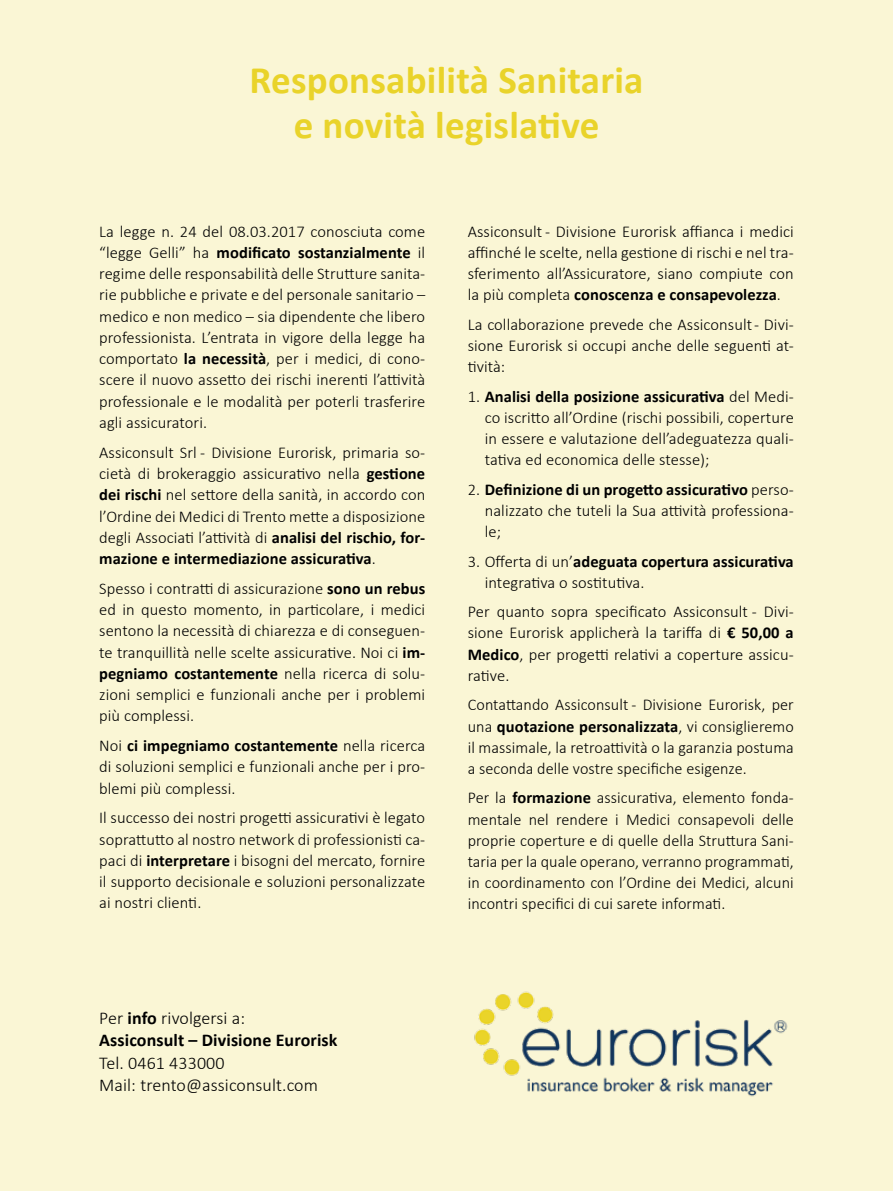
<style>
.page{position:relative;width:893px;height:1191px;background:#faf6d5}
.page>*{position:absolute;margin:0;border:0;box-sizing:border-box;transform-origin:0 0}
.t1{font:700 39px/45px "Calibri";letter-spacing:.005em;color:#e9d32a;text-align:center}
.t2{font:700 18px/22.5px "Calibri";letter-spacing:.005em;color:#000}
.t3{font:300 18px/22.5px "Calibri";letter-spacing:.005em;color:#000}
.t4{font:300 16.5px/21.3px "Calibri";letter-spacing:.005em;color:#000;text-align:justify}
.s1{font-weight:700}
.s2{font-weight:300}
</style>
<div class="page">
<img style="left:474px;top:991px;width:314px;height:106px">
<h1 class="t1" style="left:250px;top:56px;width:395px">Responsabilità Sanitaria e novità legislative</h1>
<p class="t4" style="left:99px;top:220px;width:328px">La legge n. 24 del 08.03.2017 conosciuta come “legge Gelli” ha <span class="s1">modificato sostanzialmente</span> il regime delle responsabilità delle Strutture sanita&shy;rie pubbliche e private e del personale sanitario – medico e non medico – sia dipendente che libero professionista. L’entrata in vigore della legge ha comportato <span class="s1">la necessità</span>, per i medici, di cono&shy;scere il nuovo assetto dei rischi inerenti l’attività professionale e le modalità per poterli trasferire agli assicuratori.</p>
<p class="t4" style="left:99px;top:441px;width:328px">Assiconsult Srl - Divisione Eurorisk, primaria so&shy;cietà di brokeraggio assicurativo nella <span class="s1">gestione dei rischi</span> nel settore della sanità, in accordo con l’Ordine dei Medici di Trento mette a disposizione degli Associati l’attività di <span class="s1">analisi del rischio, for&shy;mazione e intermediazione assicurativa</span>.</p>
<p class="t4" style="left:99px;top:577px;width:328px">Spesso i contratti di assicurazione <span class="s1">sono un rebus </span>ed in questo momento, in particolare, i medici sentono la necessità di chiarezza e di conseguen&shy;te tranquillità nelle scelte assicurative. Noi ci <span class="s1">im&shy;pegniamo costantemente</span> nella ricerca di solu&shy;zioni semplici e funzionali anche per i problemi più complessi.</p>
<p class="t4" style="left:99px;top:735px;width:328px">Noi <span class="s1">ci impegniamo costantemente</span> nella ricerca di soluzioni semplici e funzionali anche per i pro&shy;blemi più complessi.</p>
<p class="t4" style="left:99px;top:807px;width:328px">Il successo dei nostri progetti assicurativi è legato soprattutto al nostro network di professionisti ca&shy;paci di <span class="s1">interpretare</span> i bisogni del mercato, fornire il supporto decisionale e soluzioni personalizzate ai nostri clienti.</p>
<p class="t2" style="left:99px;top:1005px;width:240px"><span class="s2">Per</span> info <span class="s2">rivolgersi a:<br></span>Assiconsult – Divisione Eurorisk</p>
<p class="t3" style="left:99px;top:1051px;width:220px">Tel. 0461 433000<br>Mail: trento@assiconsult.com</p>
<p class="t4" style="left:468px;top:220px;width:328px">Assiconsult - Divisione Eurorisk affianca i medici affinché le scelte, nella gestione di rischi e nel tra&shy;sferimento all’Assicuratore, siano compiute con la più completa <span class="s1">conoscenza e consapevolezza</span>.</p>
<p class="t4" style="left:468px;top:313px;width:328px">La collaborazione prevede che Assiconsult - Divi&shy;sione Eurorisk si occupi anche delle seguenti at&shy;tività:</p>
<p class="t4" style="left:485px;top:385px;width:311px;text-indent:-17px">1. <span class="s1">Analisi della posizione assicurativa</span> del Medi&shy;co iscritto all’Ordine (rischi possibili, coperture in essere e valutazione dell’adeguatezza quali&shy;tativa ed economica delle stesse);</p>
<p class="t4" style="left:485px;top:478px;width:311px;text-indent:-17px">2. <span class="s1">Definizione di un progetto assicurativo</span> perso&shy;nalizzato che tuteli la Sua attività professiona&shy;le;</p>
<p class="t4" style="left:485px;top:550px;width:311px;text-indent:-17px">3. Offerta di un’<span class="s1">adeguata copertura assicurativa </span>integrativa o sostitutiva.</p>
<p class="t4" style="left:468px;top:601px;width:328px">Per quanto sopra specificato Assiconsult - Divi&shy;sione Eurorisk applicherà la tariffa di <span class="s1">€ 50,00 a Medico</span>, per progetti relativi a coperture assicu&shy;rative.</p>
<p class="t4" style="left:468px;top:694px;width:328px">Contattando Assiconsult - Divisione Eurorisk, per una <span class="s1">quotazione personalizzata</span>, vi consiglieremo il massimale, la retroattività o la garanzia postuma a seconda delle vostre specifiche esigenze.</p>
<p class="t4" style="left:468px;top:787px;width:328px">Per la <span class="s1">formazione</span> assicurativa, elemento fonda&shy;mentale nel rendere i Medici consapevoli delle proprie coperture e di quelle della Struttura Sani&shy;taria per la quale operano, verranno programmati, in coordinamento con l’Ordine dei Medici, alcuni incontri specifici di cui sarete informati.</p>
</div>
